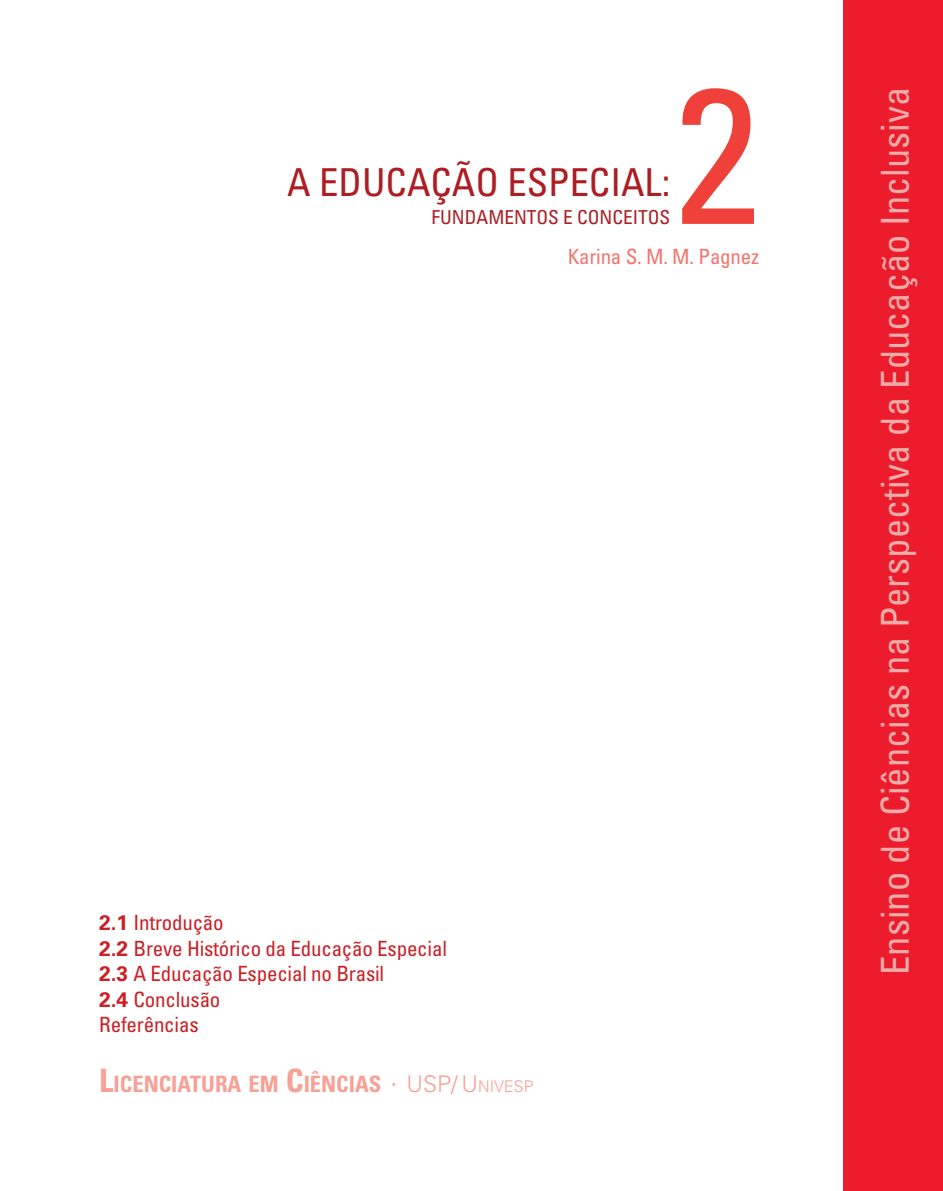
<style>
.page{position:relative;width:943px;height:1191px;background:#fff}
.page>*{position:absolute;margin:0;border:0;box-sizing:border-box;transform-origin:0 0}
.t1{font:condensed 192.33px "Univers";color:#ef4139}
.t2{font:condensed 38.5px "Univers";color:#ecacaa}
.t3{font:condensed 38.5px "Univers";color:#ac1e23}
.t4{font:700 condensed 22.57px "Univers";color:#f7a095}
.t5{font:condensed 21px/25.6px "Univers";letter-spacing:-.01em;color:#cb1f25}
.t6{font:condensed 21px "Univers";letter-spacing:-.01em;color:#f3746e}
.t7{font:condensed 19.25px "Univers";color:#ac1e23}
.s1{font-weight:700;font-stretch:normal}
.s2{font-size:32.2px}
.s3{font-weight:300;font-stretch:normal;font-size:29.93px}
.s4{font-weight:300;font-stretch:normal;font-size:23.1px}
.s5{font-weight:300;font-stretch:normal;font-size:16.1px}
</style>
<div class="page">
<div style="left:843px;top:0;width:100px;height:1191px;background:#ed1c2c"></div>
<h1 class="t1" style="left:674px;top:34px;width:87px">2</h1>
<h2 class="t2" style="left:870px;top:974px;width:889px;rotate:-90deg">Ensino de Ciências na Perspectiva da Educação Inclusiva</h2>
<h2 class="t3" style="left:287px;top:158px;width:241px">A Educação especia</h2>
<h2 class="t3" style="left:644px;top:158px;width:27px">l:</h2>
<p class="t7" style="left:431px;top:205px;width:59px">fundame</p>
<p class="t7" style="left:514px;top:205px;width:155px">ntos e conceitos</p>
<p class="t6" style="left:567px;top:243px;width:193px">Karina S. M. M. Pagnez</p>
<p class="t5" style="left:99px;top:909px;width:349px"><span class="s1">2.1</span> Introdução<br><span class="s1">2.2</span> Breve Histórico da Educação Especial<br><span class="s1">2.3</span> A Educação Especial no Brasil<br><span class="s1">2.4</span> Conclusão<br>Referências</p>
<p class="t4" style="left:99px;top:1069px;width:436px"><span class="s2">L</span>ICENCIATURA EM <span class="s2">C</span>IÊNCIAS <span class="s3">·</span> <span class="s4">USP/ U</span><span class="s5">NIVESP</span></p>
</div>
